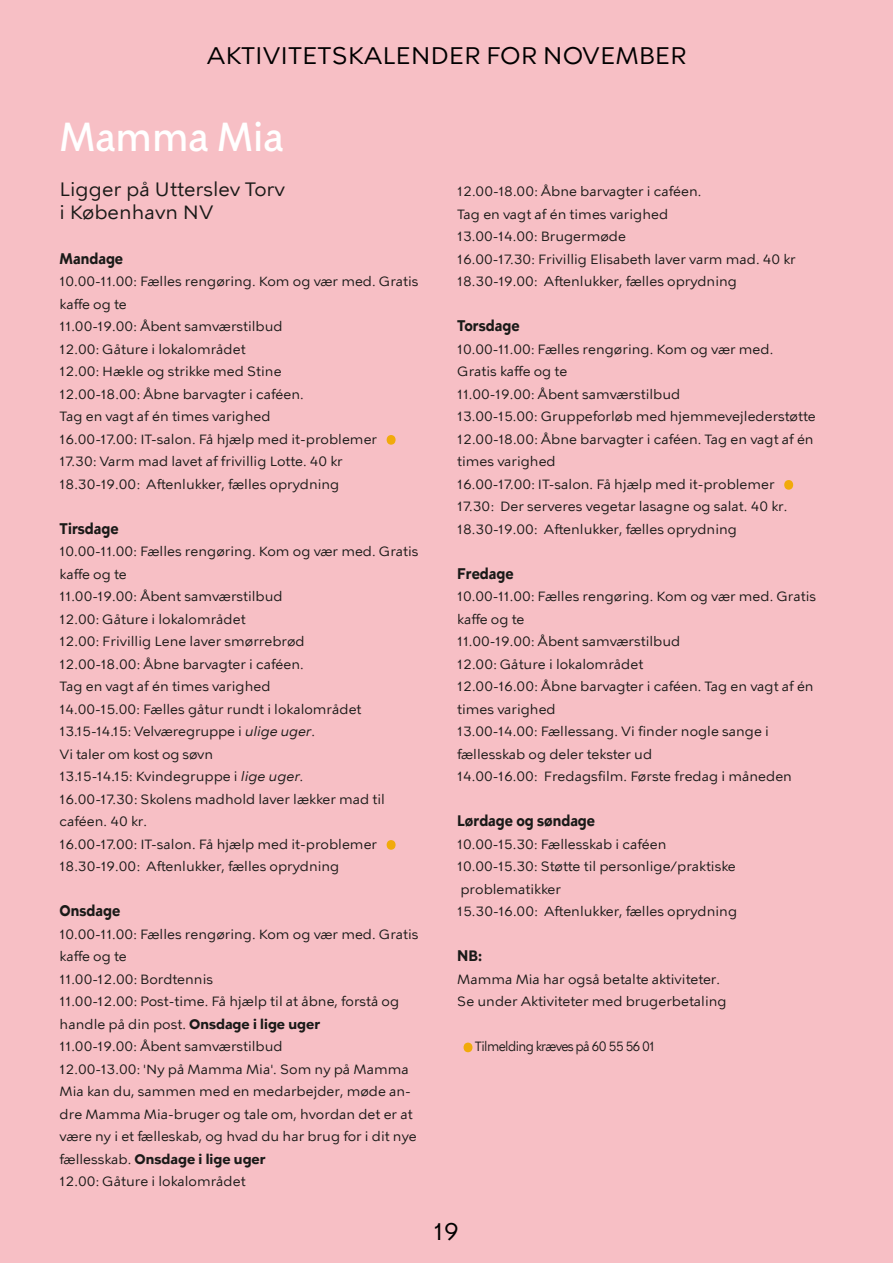
<style>
.page{position:relative;width:893px;height:1263px;background:#f7bfc5}
.page>*{position:absolute;margin:0;border:0;box-sizing:border-box;transform-origin:0 0}
.t1{font:90px "KBH Tekst";color:#f1aa0b;scale:.9 1}
.t2{font:500 40.5px "KBH";color:#fff;scale:.9 1}
.t3{font:24px "KBH";color:#000}
.t4{font:19.5px/22.5px "KBH Tekst";color:#1a1a18}
.t5{font:700 15px "KBH Tekst";color:#1a1a18;scale:.9 1}
.t6{font:13.5px/22.5px "KBH Tekst";color:#1a1a18}
.t7{font:13.5px "KBH Tekst";letter-spacing:-.05em;color:#1a1a18;scale:.9 1}
.s1{font-style:italic}
.s2{font-weight:700}
</style>
<div class="page">
<h3 class="t3" style="left:207px;top:41px;width:481px">AKTIVITETSKALENDER FOR NOVEMBER</h3>
<h3 class="t2" style="left:60px;top:112px;width:250px">Mamma Mia</h3>
<h4 class="t4" style="left:60px;top:178px;width:227px">Ligger på Utterslev Torv i København NV</h4>
<h5 class="t5" style="left:60px;top:249px;width:72px">Mandage</h5>
<p class="t6" style="left:60px;top:270px;width:360px">10.00-11.00: Fælles rengøring. Kom og vær med. Gratis kaffe og te</p>
<p class="t6" style="left:60px;top:315px;width:225px">11.00-19.00: Åbent samværstilbud</p>
<p class="t6" style="left:60px;top:338px;width:188px">12.00: Gåture i lokalområdet</p>
<p class="t6" style="left:60px;top:360px;width:223px">12.00: Hækle og strikke med Stine</p>
<p class="t6" style="left:60px;top:383px;width:246px">12.00-18.00: Åbne barvagter i caféen.</p>
<p class="t6" style="left:60px;top:405px;width:212px">Tag en vagt af én times varighed</p>
<p class="t6" style="left:60px;top:428px;width:319px">16.00-17.00: IT-salon. Få hjælp med it-problemer</p>
<p class="t1" style="left:380px;top:356px;width:25px">.</p>
<p class="t6" style="left:60px;top:450px;width:285px">17.30: Varm mad lavet af frivillig Lotte. 40 kr</p>
<p class="t6" style="left:60px;top:473px;width:281px">18.30-19.00: Aftenlukker, fælles oprydning</p>
<h5 class="t5" style="left:60px;top:519px;width:67px">Tirsdage</h5>
<p class="t6" style="left:60px;top:540px;width:360px">10.00-11.00: Fælles rengøring. Kom og vær med. Gratis kaffe og te</p>
<p class="t6" style="left:60px;top:585px;width:225px">11.00-19.00: Åbent samværstilbud</p>
<p class="t6" style="left:60px;top:608px;width:188px">12.00: Gåture i lokalområdet</p>
<p class="t6" style="left:60px;top:630px;width:247px">12.00: Frivillig Lene laver smørrebrød</p>
<p class="t6" style="left:60px;top:653px;width:246px">12.00-18.00: Åbne barvagter i caféen.</p>
<p class="t6" style="left:60px;top:675px;width:212px">Tag en vagt af én times varighed</p>
<p class="t6" style="left:60px;top:698px;width:303px">14.00-15.00: Fælles gåtur rundt i lokalområdet</p>
<p class="t6" style="left:60px;top:720px;width:257px">13.15-14.15: Velværegruppe i <span class="s1">ulige uger</span>.</p>
<p class="t6" style="left:60px;top:743px;width:155px">Vi taler om kost og søvn</p>
<p class="t6" style="left:60px;top:765px;width:246px">13.15-14.15: Kvindegruppe i <span class="s1">lige uger.</span></p>
<p class="t6" style="left:60px;top:788px;width:327px">16.00-17.30: Skolens madhold laver lækker mad til caféen. 40 kr.</p>
<p class="t6" style="left:60px;top:833px;width:319px">16.00-17.00: IT-salon. Få hjælp med it-problemer</p>
<p class="t1" style="left:380px;top:761px;width:25px">.</p>
<p class="t6" style="left:60px;top:855px;width:281px">18.30-19.00: Aftenlukker, fælles oprydning</p>
<h5 class="t5" style="left:60px;top:902px;width:69px">Onsdage</h5>
<p class="t6" style="left:60px;top:923px;width:360px">10.00-11.00: Fælles rengøring. Kom og vær med. Gratis kaffe og te</p>
<p class="t6" style="left:60px;top:968px;width:155px">11.00-12.00: Bordtennis</p>
<p class="t6" style="left:60px;top:990px;width:341px">11.00-12.00: Post-time. Få hjælp til at åbne, forstå og handle på din post. <span class="s2">Onsdage i lige uger</span></p>
<p class="t6" style="left:60px;top:1035px;width:225px">11.00-19.00: Åbent samværstilbud</p>
<p class="t6" style="left:60px;top:1058px;width:358px">12.00-13.00: 'Ny på Mamma Mia'. Som ny på Mamma Mia kan du, sammen med en medarbejder, møde an&shy;dre Mamma Mia-bruger og tale om, hvordan det er at være ny i et fælleskab, og hvad du har brug for i dit nye fællesskab. <span class="s2">Onsdage i lige uger</span></p>
<p class="t6" style="left:60px;top:1170px;width:188px">12.00: Gåture i lokalområdet</p>
<p class="t6" style="left:457px;top:180px;width:246px">12.00-18.00: Åbne barvagter i caféen.</p>
<p class="t6" style="left:457px;top:203px;width:212px">Tag en vagt af én times varighed</p>
<p class="t6" style="left:457px;top:225px;width:170px">13.00-14.00: Brugermøde</p>
<p class="t6" style="left:457px;top:248px;width:340px">16.00-17.30: Frivillig Elisabeth laver varm mad. 40 kr</p>
<p class="t6" style="left:457px;top:270px;width:281px">18.30-19.00: Aftenlukker, fælles oprydning</p>
<h5 class="t5" style="left:457px;top:317px;width:71px">Torsdage</h5>
<p class="t6" style="left:457px;top:338px;width:318px">10.00-11.00: Fælles rengøring. Kom og vær med.</p>
<p class="t6" style="left:457px;top:360px;width:111px">Gratis kaffe og te</p>
<p class="t6" style="left:457px;top:383px;width:225px">11.00-19.00: Åbent samværstilbud</p>
<p class="t6" style="left:457px;top:405px;width:360px">13.00-15.00: Gruppeforløb med hjemmevejlederstøtte</p>
<p class="t6" style="left:457px;top:428px;width:358px">12.00-18.00: Åbne barvagter i caféen. Tag en vagt af én times varighed</p>
<p class="t6" style="left:457px;top:473px;width:319px">16.00-17.00: IT-salon. Få hjælp med it-problemer</p>
<p class="t1" style="left:778px;top:401px;width:25px">.</p>
<p class="t6" style="left:457px;top:495px;width:331px">17.30: Der serveres vegetar lasagne og salat. 40 kr.</p>
<p class="t6" style="left:457px;top:518px;width:281px">18.30-19.00: Aftenlukker, fælles oprydning</p>
<h5 class="t5" style="left:457px;top:564px;width:64px">Fredage</h5>
<p class="t6" style="left:457px;top:585px;width:360px">10.00-11.00: Fælles rengøring. Kom og vær med. Gratis kaffe og te</p>
<p class="t6" style="left:457px;top:630px;width:225px">11.00-19.00: Åbent samværstilbud</p>
<p class="t6" style="left:457px;top:653px;width:188px">12.00: Gåture i lokalområdet</p>
<p class="t6" style="left:457px;top:675px;width:358px">12.00-16.00: Åbne barvagter i caféen. Tag en vagt af én times varighed</p>
<p class="t6" style="left:457px;top:720px;width:313px">13.00-14.00: Fællessang. Vi finder nogle sange i fællesskab og deler tekster ud</p>
<p class="t6" style="left:457px;top:765px;width:336px">14.00-16.00: Fredagsfilm. Første fredag i måneden</p>
<h5 class="t5" style="left:457px;top:812px;width:155px">Lørdage og søndage</h5>
<p class="t6" style="left:457px;top:833px;width:211px">10.00-15.30: Fællesskab i caféen</p>
<p class="t6" style="left:457px;top:855px;width:280px">10.00-15.30: Støtte til personlige/praktiske problematikker</p>
<p class="t6" style="left:457px;top:900px;width:281px">15.30-16.00: Aftenlukker, fælles oprydning</p>
<h5 class="t5" style="left:457px;top:947px;width:29px">NB:</h5>
<p class="t6" style="left:457px;top:968px;width:264px">Mamma Mia har også betalte aktiviteter.</p>
<p class="t6" style="left:457px;top:990px;width:271px">Se under Aktiviteter med brugerbetaling</p>
<h1 class="t1" style="left:457px;top:963px;width:25px">.</h1>
<p class="t7" style="left:475px;top:1038px;width:201px">Tilmelding kræves på 60 55 56 01</p>
<h3 class="t3" style="left:433px;top:1216px;width:27px">19</h3>
</div>
